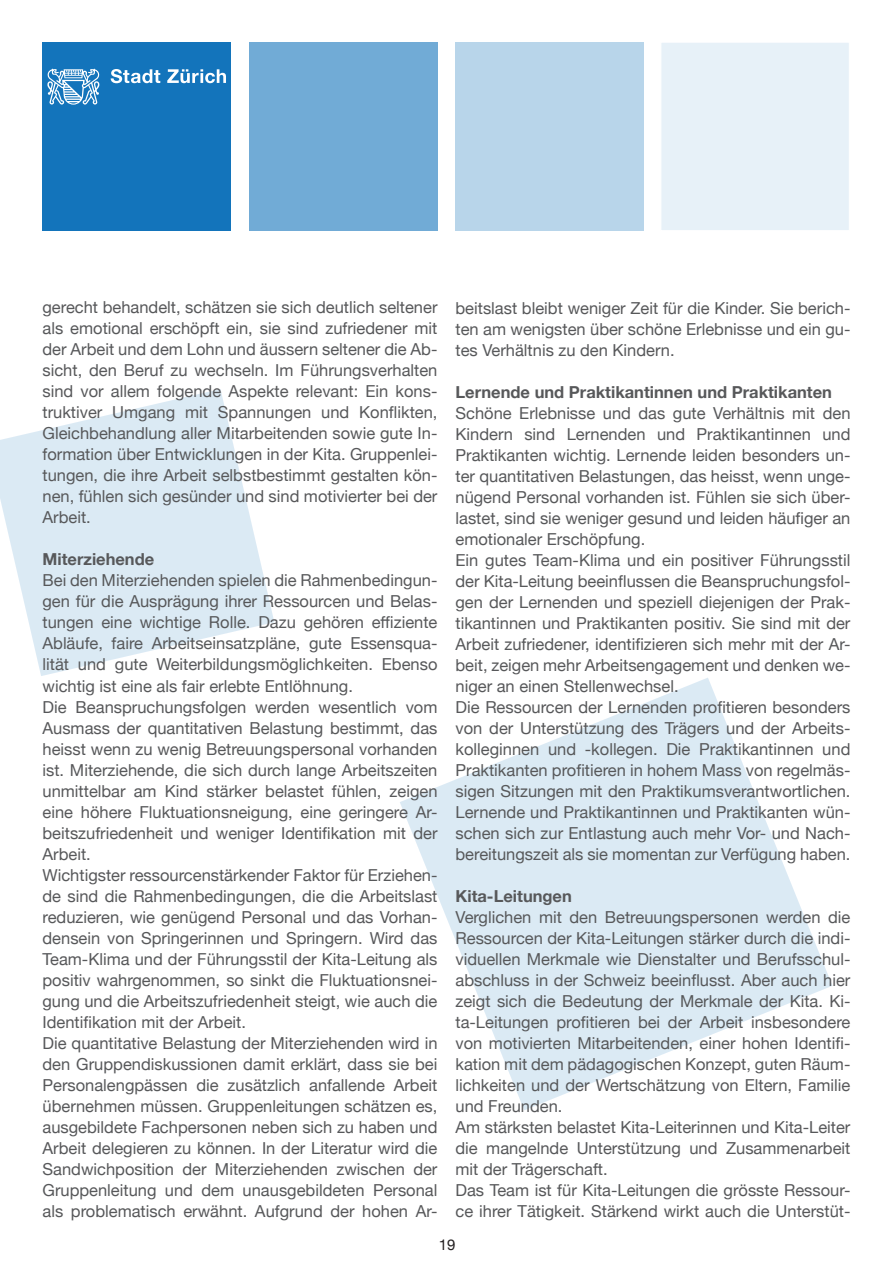
<style>
.page{position:relative;width:893px;height:1263px;background:#fff}
.page>*{position:absolute;margin:0;border:0;box-sizing:border-box;transform-origin:0 0}
.t1{font:16.5px/21px "Helvetica Neue";color:#57585a}
.t2{font:700 16.5px "Helvetica Neue";color:#57585a}
.t3{font:15px "Helvetica Neue";color:#231f20}
</style>
<div class="page">
<svg style="left:400px;top:678px;width:432px;height:432px;fill:#dbeaf4"></svg>
<svg style="left:0;top:389px;width:274px;height:287px;fill:#dbeaf4"></svg>
<div style="left:43px;top:43px;width:188px;height:188px;background:#1374bb"></div>
<svg style="left:111px;top:69px;width:49px;height:14px"></svg>
<svg style="left:167px;top:69px;width:59px;height:14px"></svg>
<svg style="left:47px;top:69px;width:53px;height:36px"></svg>
<div style="left:249px;top:43px;width:188px;height:188px;background:#71abd6"></div>
<div style="left:455px;top:43px;width:188px;height:188px;background:#b8d5ea"></div>
<div style="left:660px;top:42px;width:190px;height:189px;background:#e7f1f8;border:1px solid #fff"></div>
<p class="t1" style="left:43px;top:298px;width:396px;text-align:justify">gerecht behandelt, schätzen sie sich deutlich seltener als emotional erschöpft ein, sie sind zufriedener mit der Arbeit und dem Lohn und äussern seltener die Ab&shy;sicht, den Beruf zu wechseln. Im Führungsverhalten sind vor allem folgende Aspekte relevant: Ein kons&shy;truktiver Umgang mit Spannungen und Konflikten, Gleichbehandlung aller Mitarbeitenden sowie gute In&shy;formation über Entwicklungen in der Kita. Gruppenlei&shy;tungen, die ihre Arbeit selbstbestimmt gestalten kön&shy;nen, fühlen sich gesünder und sind motivierter bei der Arbeit.</p>
<p class="t2" style="left:43px;top:547px;width:113px">Miterziehende</p>
<p class="t1" style="left:43px;top:571px;width:396px">Bei den Miterziehenden spielen die Rahmenbedingun&shy;gen für die Ausprägung ihrer Ressourcen und Belas&shy;tungen eine wichtige Rolle. Dazu gehören effiziente Abläufe, faire Arbeitseinsatzpläne, gute Essensqua&shy;lität und gute Weiterbildungsmöglichkeiten. Ebenso wichtig ist eine als fair erlebte Entlöhnung.<br>Die Beanspruchungsfolgen werden wesentlich vom Ausmass der quantitativen Belastung bestimmt, das heisst wenn zu wenig Betreuungspersonal vorhanden ist. Miterziehende, die sich durch lange Arbeitszeiten unmittelbar am Kind stärker belastet fühlen, zeigen eine höhere Fluktuationsneigung, eine geringere Ar&shy;beitszufriedenheit und weniger Identifikation mit der Arbeit.<br>Wichtigster ressourcenstärkender Faktor für Erziehen&shy;de sind die Rahmenbedingungen, die die Arbeitslast reduzieren, wie genügend Personal und das Vorhan&shy;densein von Springerinnen und Springern. Wird das Team-Klima und der Führungsstil der Kita-Leitung als positiv wahrgenommen, so sinkt die Fluktuationsnei&shy;gung und die Arbeitszufriedenheit steigt, wie auch die Identifikation mit der Arbeit.<br>Die quantitative Belastung der Miterziehenden wird in den Gruppendiskussionen damit erklärt, dass sie bei Personalengpässen die zusätzlich anfallende Arbeit übernehmen müssen. Gruppenleitungen schätzen es, ausgebildete Fachpersonen neben sich zu haben und Arbeit delegieren zu können. In der Literatur wird die Sandwichposition der Miterziehenden zwischen der Gruppenleitung und dem unausgebildeten Personal als problematisch erwähnt. Aufgrund der hohen Ar-</p>
<p class="t1" style="left:455px;top:298px;width:396px;text-align:justify">beitslast bleibt weniger Zeit für die Kinder. Sie berich&shy;ten am wenigsten über schöne Erlebnisse und ein gu&shy;tes Verhältnis zu den Kindern.</p>
<p class="t2" style="left:455px;top:379px;width:378px">Lernende und Praktikantinnen und Praktikanten</p>
<p class="t1" style="left:455px;top:403px;width:396px">Schöne Erlebnisse und das gute Verhältnis mit den Kindern sind Lernenden und Praktikantinnen und Praktikanten wichtig. Lernende leiden besonders un&shy;ter quantitativen Belastungen, das heisst, wenn unge&shy;nügend Personal vorhanden ist. Fühlen sie sich über&shy;lastet, sind sie weniger gesund und leiden häufiger an emotionaler Erschöpfung.<br>Ein gutes Team-Klima und ein positiver Führungsstil der Kita-Leitung beeinflussen die Beanspruchungsfol&shy;gen der Lernenden und speziell diejenigen der Prak&shy;tikantinnen und Praktikanten positiv. Sie sind mit der Arbeit zufriedener, identifizieren sich mehr mit der Ar&shy;beit, zeigen mehr Arbeitsengagement und denken we&shy;niger an einen Stellenwechsel.<br>Die Ressourcen der Lernenden profitieren besonders von der Unterstützung des Trägers und der Arbeits&shy;kolleginnen und -kollegen. Die Praktikantinnen und Praktikanten profitieren in hohem Mass von regelmäs&shy;sigen Sitzungen mit den Praktikumsverantwortlichen.<br>Lernende und Praktikantinnen und Praktikanten wün&shy;schen sich zur Entlastung auch mehr Vor- und Nach&shy;bereitungszeit als sie momentan zur Verfügung haben.</p>
<p class="t2" style="left:455px;top:883px;width:118px">Kita-Leitungen</p>
<p class="t1" style="left:455px;top:907px;width:396px">Verglichen mit den Betreuungspersonen werden die Ressourcen der Kita-Leitungen stärker durch die indi&shy;viduellen Merkmale wie Dienstalter und Berufsschul&shy;abschluss in der Schweiz beeinflusst. Aber auch hier zeigt sich die Bedeutung der Merkmale der Kita. Ki&shy;ta-Leitungen profitieren bei der Arbeit insbesondere von motivierten Mitarbeitenden, einer hohen Identifi&shy;kation mit dem pädagogischen Konzept, guten Räum&shy;lichkeiten und der Wertschätzung von Eltern, Familie und Freunden.<br>Am stärksten belastet Kita-Leiterinnen und Kita-Leiter die mangelnde Unterstützung und Zusammenarbeit mit der Trägerschaft.<br>Das Team ist für Kita-Leitungen die grösste Ressour&shy;ce ihrer Tätigkeit. Stärkend wirkt auch die Unterstüt-</p>
<p class="t3" style="left:439px;top:1233px;width:18px">19</p>
</div>
